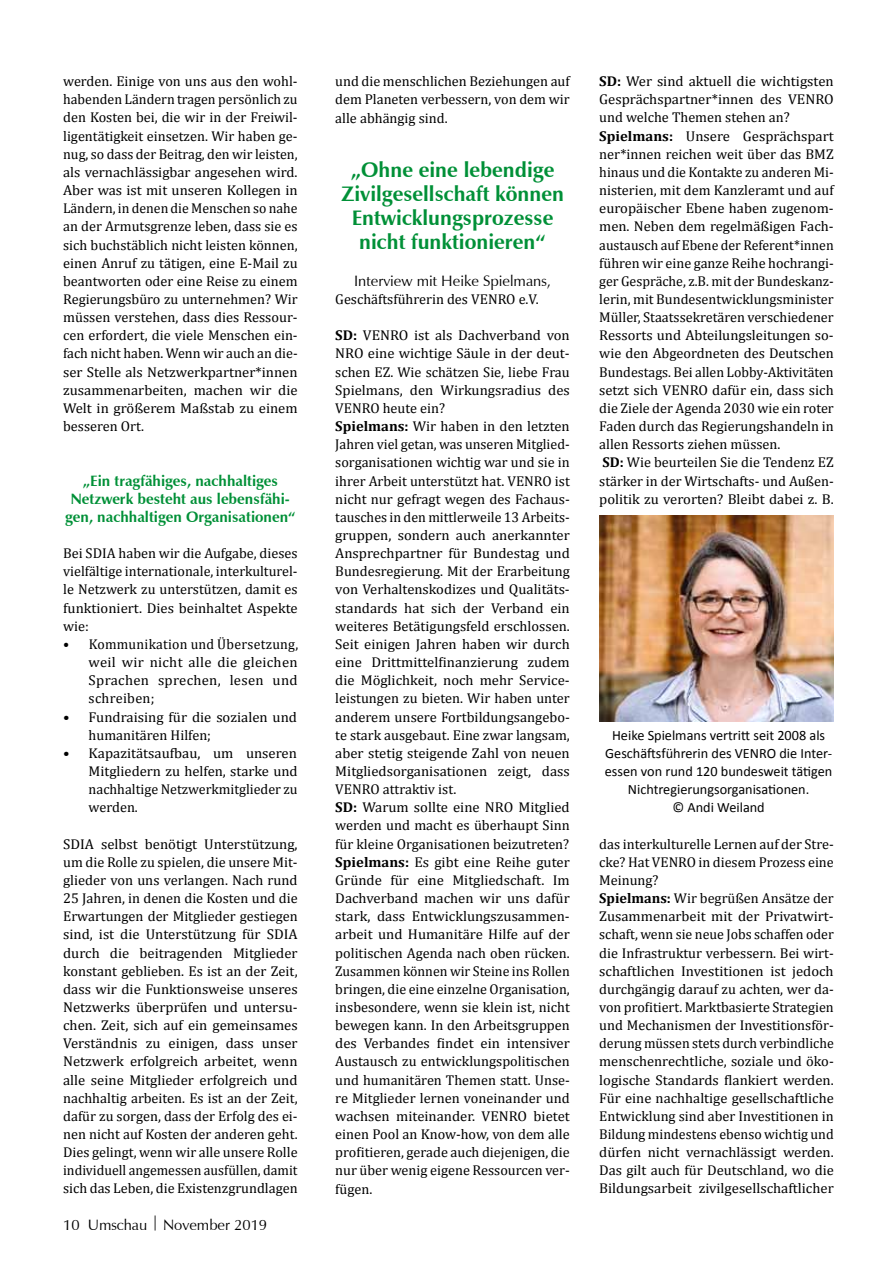
<style>
.page{position:relative;width:893px;height:1263px;background:#fff}
.page>*{position:absolute;margin:0;border:0;box-sizing:border-box;transform-origin:0 0}
.t1{font:700 21px/24px "Zapf Humanist 601 BT";color:#009037;text-align:center}
.t2{font:700 15px/18.1px "Zapf Humanist 601 BT";color:#009037;text-align:center}
.t3{font:15px "Zapf Humanist 601 BT";color:#000}
.t4{font:14.25px/18.1px "Cambria";color:#000;text-align:justify}
.t5{font:14.25px/18.1px "Calibri";color:#000;text-align:center}
.s1{font-weight:700}
</style>
<div class="page">
<img style="left:599px;top:516px;width:234px;height:205px">
<p class="t4" style="left:63px;top:72px;width:236px">werden. Einige von uns aus den wohl&shy;habenden Ländern tragen persönlich zu den Kosten bei, die wir in der Freiwil&shy;ligentätigkeit einsetzen. Wir haben ge&shy;nug, so dass der Beitrag, den wir leisten, als vernachlässigbar angesehen wird.<br>Aber was ist mit unseren Kollegen in Ländern, in denen die Menschen so nahe an der Armutsgrenze leben, dass sie es sich buchstäblich nicht leisten können, einen Anruf zu tätigen, eine E-Mail zu beantworten oder eine Reise zu einem Regierungsbüro zu unternehmen? Wir müssen verstehen, dass dies Ressour&shy;cen erfordert, die viele Menschen ein&shy;fach nicht haben. Wenn wir auch an die&shy;ser Stelle als Netzwerkpartner*innen zusammenarbeiten, machen wir die Welt in größerem Maßstab zu einem besseren Ort.</p>
<p class="t2" style="left:65px;top:471px;width:232px">„Ein tragfähiges, nachhaltiges<br>Netzwerk besteht aus lebensfähi&shy;gen, nachhaltigen Organisationen“</p>
<p class="t4" style="left:63px;top:544px;width:236px">Bei SDIA haben wir die Aufgabe, dieses vielfältige internationale, interkulturel&shy;le Netzwerk zu unterstützen, damit es funktioniert. Dies beinhaltet Aspekte wie:</p>
<p class="t4" style="left:89px;top:635px;width:211px;text-indent:-26px">• Kommunikation und Übersetzung, weil wir nicht alle die gleichen Sprachen sprechen, lesen und schreiben;</p>
<p class="t4" style="left:89px;top:707px;width:210px;text-indent:-26px">• Fundraising für die sozialen und humanitären Hilfen;</p>
<p class="t4" style="left:89px;top:744px;width:210px;text-indent:-26px">• Kapazitätsaufbau, um unseren Mitgliedern zu helfen, starke und nachhaltige Netzwerkmitglieder zu werden.</p>
<p class="t4" style="left:63px;top:834px;width:236px">SDIA selbst benötigt Unterstützung, um die Rolle zu spielen, die unsere Mit&shy;glieder von uns verlangen. Nach rund 25 Jahren, in denen die Kosten und die Erwartungen der Mitglieder gestiegen sind, ist die Unterstützung für SDIA durch die beitragenden Mitglieder konstant geblieben. Es ist an der Zeit, dass wir die Funktionsweise unseres Netzwerks überprüfen und untersu&shy;chen. Zeit, sich auf ein gemeinsames Verständnis zu einigen, dass unser Netzwerk erfolgreich arbeitet, wenn alle seine Mitglieder erfolgreich und nachhaltig arbeiten. Es ist an der Zeit, dafür zu sorgen, dass der Erfolg des ei&shy;nen nicht auf Kosten der anderen geht.<br>Dies gelingt, wenn wir alle unsere Rolle individuell angemessen ausfüllen, damit sich das Leben, die Existenzgrundlagen</p>
<p class="t3" style="left:63px;top:1215px;width:205px">10 Umschau | November 2019</p>
<p class="t4" style="left:335px;top:72px;width:236px">und die menschlichen Beziehungen auf dem Planeten verbessern, von dem wir alle abhängig sind.</p>
<h1 class="t1" style="left:341px;top:158px;width:225px">„Ohne eine lebendige<br>Zivilgesellschaft können<br>Entwicklungsprozesse nicht funktionieren“</h1>
<p class="t3" style="left:354px;top:271px;width:198px">Interview mit Heike Spielmans,</p>
<p class="t4" style="left:335px;top:290px;width:205px">Geschäftsführerin des VENRO e.V.</p>
<p class="t4" style="left:335px;top:326px;width:236px;text-align:left"><span class="s1">SD:</span> VENRO ist als Dachverband von NRO eine wichtige Säule in der deut&shy;schen EZ. Wie schätzen Sie, liebe Frau Spielmans, den Wirkungsradius des VENRO heute ein?<br><span class="s1">Spielmans:</span> Wir haben in den letzten Jahren viel getan, was unseren Mitglied&shy;sorganisationen wichtig war und sie in ihrer Arbeit unterstützt hat. VENRO ist nicht nur gefragt wegen des Fachaus&shy;tausches in den mittlerweile 13 Arbeits&shy;gruppen, sondern auch anerkannter Ansprechpartner für Bundestag und Bundesregierung. Mit der Erarbeitung von Verhaltenskodizes und Qualitäts&shy;standards hat sich der Verband ein weiteres Betätigungsfeld erschlossen.<br>Seit einigen Jahren haben wir durch eine Drittmittelfinanzierung zudem die Möglichkeit, noch mehr Service&shy;leistungen zu bieten. Wir haben unter anderem unsere Fortbildungsangebo&shy;te stark ausgebaut. Eine zwar langsam, aber stetig steigende Zahl von neuen Mitgliedsorganisationen zeigt, dass VENRO attraktiv ist.<br><span class="s1">SD:</span> Warum sollte eine NRO Mitglied werden und macht es überhaupt Sinn für kleine Organisationen beizutreten?<br><span class="s1">Spielmans:</span> Es gibt eine Reihe guter Gründe für eine Mitgliedschaft. Im Dachverband machen wir uns dafür stark, dass Entwicklungszusammen&shy;arbeit und Humanitäre Hilfe auf der politischen Agenda nach oben rücken.<br>Zusammen können wir Steine ins Rollen bringen, die eine einzelne Organisation, insbesondere, wenn sie klein ist, nicht bewegen kann. In den Arbeitsgruppen des Verbandes findet ein intensiver Austausch zu entwicklungspolitischen und humanitären Themen statt. Unse&shy;re Mitglieder lernen voneinander und wachsen miteinander. VENRO bietet einen Pool an Know-how, von dem alle profitieren, gerade auch diejenigen, die nur über wenig eigene Ressourcen ver&shy;fügen.</p>
<p class="t4" style="left:599px;top:72px;width:236px;text-align:left"><span class="s1">SD:</span> Wer sind aktuell die wichtigsten Gesprächspartner*innen des VENRO und welche Themen stehen an?<br><span class="s1">Spielmans:</span> Unsere Gesprächspart ner*innen reichen weit über das BMZ hinaus und die Kontakte zu anderen Mi&shy;nisterien, mit dem Kanzleramt und auf europäischer Ebene haben zugenom&shy;men. Neben dem regelmäßigen Fach&shy;austausch auf Ebene der Referent*innen führen wir eine ganze Reihe hochrangi&shy;ger Gespräche, z.B. mit der Bundeskanz&shy;lerin, mit Bundesentwicklungsminister Müller, Staatssekretären verschiedener Ressorts und Abteilungsleitungen so&shy;wie den Abgeordneten des Deutschen Bundestags. Bei allen Lobby-Aktivitäten setzt sich VENRO dafür ein, dass sich die Ziele der Agenda 2030 wie ein roter Faden durch das Regierungshandeln in allen Ressorts ziehen müssen.<br><span class="s1">SD:</span> Wie beurteilen Sie die Tendenz EZ stärker in der Wirtschafts- und Außen&shy;politik zu verorten? Bleibt dabei z. B.</p>
<p class="t5" style="left:605px;top:726px;width:229px">Heike Spielmans vertritt seit 2008 als Geschäftsführerin des VENRO die Inter&shy;essen von rund 120 bundesweit tätigen Nichtregierungsorganisationen.<br>© Andi Weiland</p>
<p class="t4" style="left:599px;top:834px;width:236px;text-align:left">das interkulturelle Lernen auf der Stre&shy;cke? Hat VENRO in diesem Prozess eine Meinung?<br><span class="s1">Spielmans:</span> Wir begrüßen Ansätze der Zusammenarbeit mit der Privatwirt&shy;schaft, wenn sie neue Jobs schaffen oder die Infrastruktur verbessern. Bei wirt&shy;schaftlichen Investitionen ist jedoch durchgängig darauf zu achten, wer da&shy;von profitiert. Marktbasierte Strategien und Mechanismen der Investitionsför&shy;derung müssen stets durch verbindliche menschenrechtliche, soziale und öko&shy;logische Standards flankiert werden.<br>Für eine nachhaltige gesellschaftliche Entwicklung sind aber Investitionen in Bildung mindestens ebenso wichtig und dürfen nicht vernachlässigt werden.<br>Das gilt auch für Deutschland, wo die Bildungsarbeit zivilgesellschaftlicher</p>
</div>
